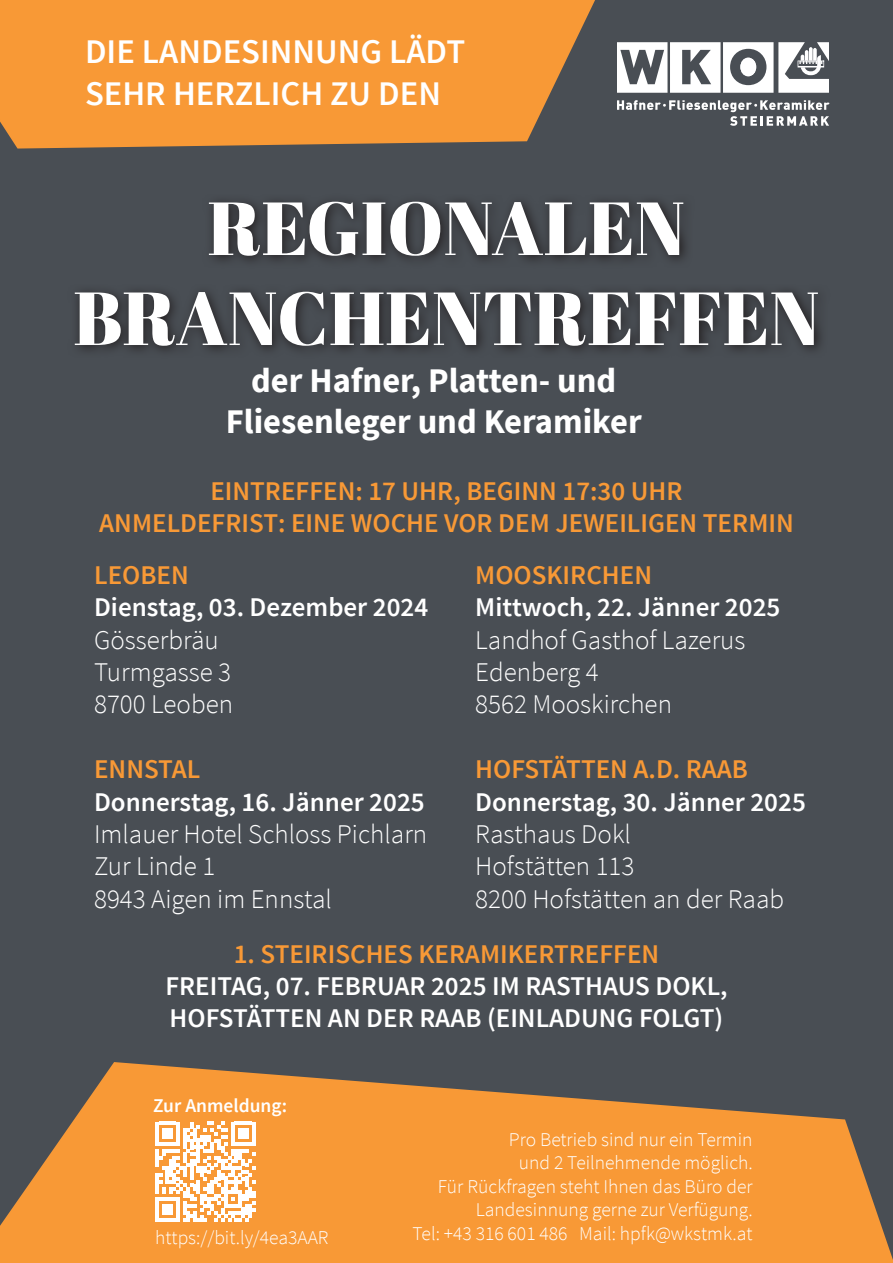
<style>
.page{position:relative;width:893px;height:1263px;background:#494e54}
.page>*{position:absolute;margin:0;border:0;box-sizing:border-box;transform-origin:0 0}
.t1{font:75px/90px "Abril Fatface";color:#fff;text-align:center}
.t2{font:700 34.5px/41.4px "Source Sans Pro";color:#fff;text-align:center}
.t3{font:600 34.5px/41.4px "Source Sans Pro";color:#fff}
.t4{font:300 27px/32.4px "Source Sans Pro";color:#fff}
.t5{font:600 27px/32.4px "Source Sans Pro";color:#fff}
.t6{font:600 27px/32.4px "Source Sans Pro";color:#f89936;text-align:center}
.t7{font:300 19.5px/23.4px "Source Sans Pro";color:#fff;text-align:right}
.t8{font:600 19.5px "Source Sans Pro";color:#fff}
</style>
<div class="page">
<svg style="left:0;top:0;width:595px;height:149px;background:#e89238"></svg>
<svg style="left:76px;top:200px;width:745px;height:152px"></svg>
<svg style="left:0;top:1062px;width:893px;height:201px"></svg>
<svg style="left:155px;top:1121px;width:100px;height:100px;background:#fcd3a9"></svg>
<svg style="left:617px;top:42px;width:212px;height:51px"></svg>
<svg style="left:617px;top:100px;width:213px;height:26px"></svg>
<p class="t3" style="left:85px;top:32px;width:382px">DIE LANDESINNUNG LÄDT<br>SEHR HERZLICH ZU DEN</p>
<h1 class="t1" style="left:73px;top:181px;width:748px">REGIONALEN<br>BRANCHENTREFFEN</h1>
<p class="t2" style="left:226px;top:359px;width:417px">der Hafner, Platten- und<br>Fliesenleger und Keramiker</p>
<p class="t6" style="left:99px;top:475px;width:696px">EINTREFFEN: 17 UHR, BEGINN 17:30 UHR<br>ANMELDEFRIST: EINE WOCHE VOR DEM JEWEILIGEN TERMIN</p>
<p class="t6" style="left:94px;top:559px;width:96px">LEOBEN</p>
<p class="t5" style="left:94px;top:592px;width:336px">Dienstag, 03. Dezember 2024</p>
<p class="t4" style="left:94px;top:623px;width:140px">Gösserbräu<br>Turmgasse 3<br>8700 Leoben</p>
<p class="t6" style="left:94px;top:754px;width:108px">ENNSTAL</p>
<p class="t5" style="left:94px;top:786px;width:332px">Donnerstag, 16. Jänner 2025</p>
<p class="t4" style="left:94px;top:818px;width:335px">Imlauer Hotel Schloss Pichlarn<br>Zur Linde 1<br>8943 Aigen im Ennstal</p>
<p class="t6" style="left:475px;top:559px;width:178px">MOOSKIRCHEN</p>
<p class="t5" style="left:475px;top:592px;width:307px">Mittwoch, 22. Jänner 2025</p>
<p class="t4" style="left:475px;top:623px;width:272px">Landhof Gasthof Lazerus<br>Edenberg 4<br>8562 Mooskirchen</p>
<p class="t6" style="left:475px;top:754px;width:274px">HOFSTÄTTEN A.D. RAAB</p>
<p class="t5" style="left:475px;top:786px;width:332px">Donnerstag, 30. Jänner 2025</p>
<p class="t4" style="left:475px;top:818px;width:310px">Rasthaus Dokl<br>Hofstätten 113<br>8200 Hofstätten an der Raab</p>
<p class="t6" style="left:234px;top:938px;width:427px">1. STEIRISCHES KERAMIKERTREFFEN</p>
<p class="t5" style="left:165px;top:970px;width:564px">FREITAG, 07. FEBRUAR 2025 IM RASTHAUS DOKL,<br>HOFSTÄTTEN AN DER RAAB (EINLADUNG FOLGT)</p>
<p class="t8" style="left:153px;top:1093px;width:135px">Zur Anmeldung:</p>
<p class="t7" style="left:155px;top:1226px;width:175px">https://bit.ly/4ea3AAR</p>
<p class="t7" style="left:413px;top:1128px;width:342px">Pro Betrieb sind nur ein Termin<br>und 2 Teilnehmende möglich.<br>Für Rückfragen steht Ihnen das Büro der Landesinnung gerne zur Verfügung.<br>Tel: +43 316 601 486 Mail: hpfk@wkstmk.at</p>
</div>
